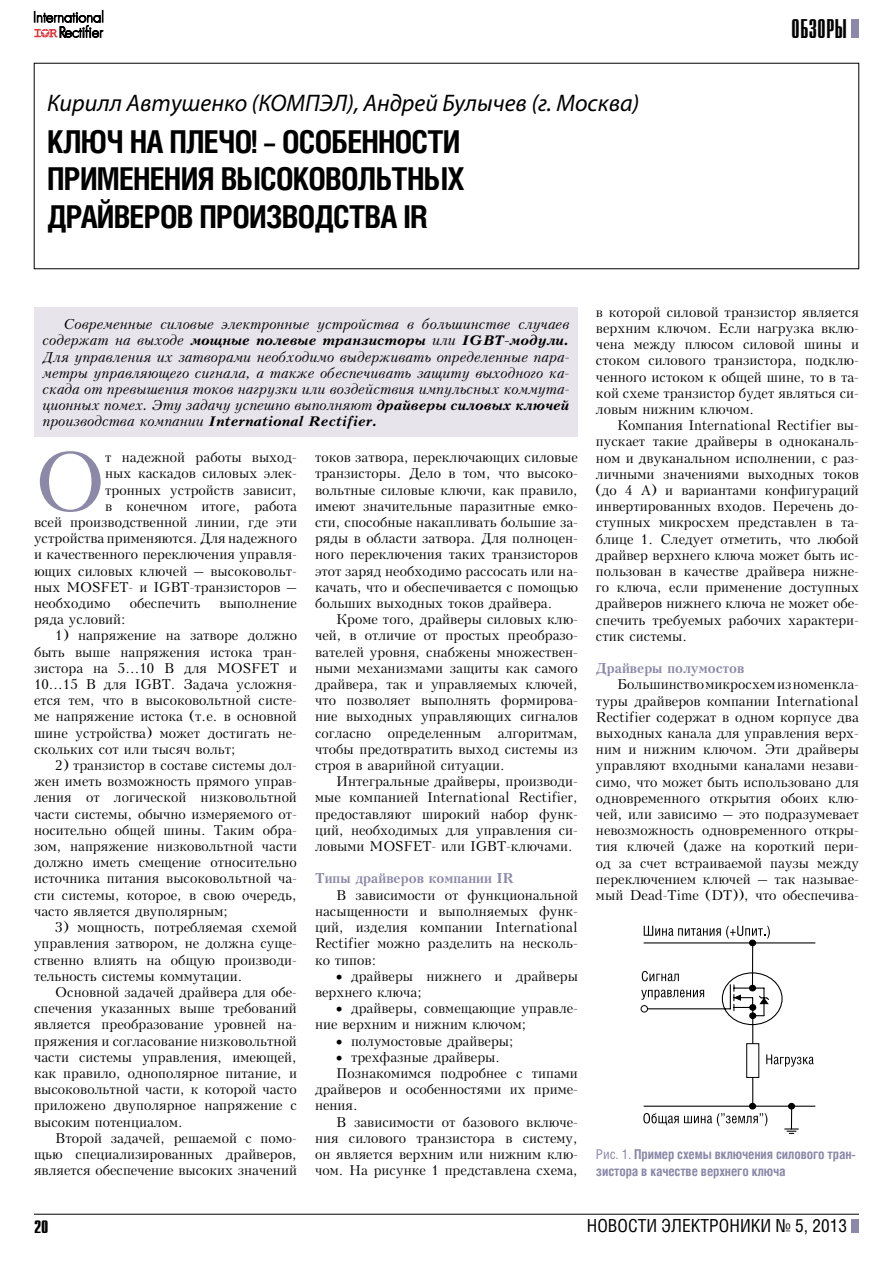
<style>
.page{position:relative;width:893px;height:1263px;background:#fff}
.page>*{position:absolute;margin:0;border:0;box-sizing:border-box;transform-origin:0 0}
.t1{font:80.7px "Kudryashev";color:#8b88a8}
.t2{font:700 31.5px/37.5px "Helios Cond";letter-spacing:-.025em;color:#000}
.t3{font:27px "Compact C";color:#000}
.t4{font:italic 24px "Myriad Pro";color:#000}
.t5{font:18px "Helios Cond";color:#000}
.t6{font:700 18px "Compact C";color:#000}
.t7{font:13.5px/16.2px "Kudryashev";color:#000;text-align:justify}
.t8{font:italic 13.5px/16.2px "Kudryashev";color:#000;text-align:justify}
.t9{font:700 13.5px/16.2px "Helios Cond";letter-spacing:-.01em;color:#8b88a8}
.t10{font:700 13.5px "Kudryashev";color:#8b88a8}
.s1{font-weight:700}
.s2{font-weight:400}
</style>
<div class="page">
<div style="left:851px;top:1219px;width:8px;height:13px;background:#8b88a8"></div>
<div style="left:851px;top:20px;width:8px;height:18px;background:#8b88a8"></div>
<hr style="left:34px;top:1214px;width:825px;height:1px;background:#000">
<svg style="left:34px;top:10px;width:70px;height:28px"></svg>
<div style="left:34px;top:307px;width:544px;height:130px;background:#e7e5eb"></div>
<hr style="left:644px;top:942px;width:171px;height:1px;background:#000">
<hr style="left:644px;top:1106px;width:171px;height:1px;background:#000">
<svg style="left:641px;top:926px;width:173px;height:208px"></svg>
<h3 class="t4" style="left:47px;top:88px;width:594px">Кирилл Автушенко (КОМПЭЛ), Андрей Булычев (г. Москва)</h3>
<h2 class="t2" style="left:47px;top:122px;width:419px">Ключ на плечо! – особенности применения высоковольтных драйверов производства IR</h2>
<h3 class="t3" style="left:791px;top:16px;width:57px">ОБЗОРЫ</h3>
<p class="t8" style="left:43px;top:316px;width:528px;text-indent:21px">Современные силовые электронные устройства в большинстве случаев содержат на выходе <span class="s1">мощные полевые транзисторы</span> или <span class="s1">IGBT-модули.<br></span>Для управления их затворами необходимо выдерживать определенные пара&shy;метры управляющего сигнала, а также обеспечивать защиту выходного ка&shy;скада от превышения токов нагрузки или воздействия импульсных коммута&shy;ционных помех. Эту задачу успешно выполняют <span class="s1">драйверы силовых ключей </span>производства компании <span class="s1">International Rectifier.</span></p>
<h1 class="t1" style="left:34px;top:435px;width:73px">О</h1>
<p class="t7" style="left:105px;top:450px;width:193px">т надежной работы выход-</p>
<p class="t7" style="left:105px;top:466px;width:193px">ных каскадов силовых элек-</p>
<p class="t7" style="left:105px;top:482px;width:193px">тронных устройств зависит,</p>
<p class="t7" style="left:105px;top:498px;width:193px">в конечном итоге, работа</p>
<p class="t7" style="left:34px;top:514px;width:264px">всей производственной линии, где эти</p>
<p class="t7" style="left:34px;top:531px;width:264px">устройства применяются. Для надежного</p>
<p class="t7" style="left:34px;top:547px;width:264px">и качественного переключения управля-</p>
<p class="t7" style="left:34px;top:563px;width:264px">ющих силовых ключей – высоковольт-</p>
<p class="t7" style="left:34px;top:579px;width:264px">ных MOSFET- и IGBT-транзисторов –</p>
<p class="t7" style="left:34px;top:595px;width:78px">необходимо</p>
<p class="t7" style="left:130px;top:595px;width:72px">обеспечить</p>
<p class="t7" style="left:220px;top:595px;width:79px">выполнение</p>
<p class="t7" style="left:34px;top:612px;width:93px">ряда условий:</p>
<p class="t7" style="left:34px;top:628px;width:264px;text-indent:21px">1) напряжение на затворе должно быть выше напряжения истока тран&shy;зистора на 5...10 В для MOSFET и 10...15 В для IGBT. Задача усложня&shy;ется тем, что в высоковольтной систе&shy;ме напряжение истока (т.е. в основной шине устройства) может достигать не&shy;скольких сот или тысяч вольт;</p>
<p class="t7" style="left:34px;top:757px;width:264px;text-indent:21px">2) транзистор в составе системы дол&shy;жен иметь возможность прямого управ&shy;ления от логической низковольтной части системы, обычно измеряемого от&shy;носительно общей шины. Таким обра&shy;зом, напряжение низковольтной части должно иметь смещение относительно источника питания высоковольтной ча&shy;сти системы, которое, в свою очередь, часто является двуполярным;</p>
<p class="t7" style="left:34px;top:919px;width:264px;text-indent:21px">3) мощность, потребляемая схемой управления затвором, не должна суще&shy;ственно влиять на общую производи&shy;тельность системы коммутации.</p>
<p class="t7" style="left:34px;top:984px;width:264px;text-indent:21px">Основной задачей драйвера для обе&shy;спечения указанных выше требований является преобразование уровней на&shy;пряжения и согласование низковольтной части системы управления, имеющей, как правило, однополярное питание, и высоковольтной части, к которой часто приложено двуполярное напряжение с высоким потенциалом.</p>
<p class="t7" style="left:34px;top:1130px;width:264px;text-indent:21px">Второй задачей, решаемой с помо&shy;щью специализированных драйверов, является обеспечение высоких значений</p>
<p class="t7" style="left:315px;top:450px;width:264px">токов затвора, переключающих силовые транзисторы. Дело в том, что высоко&shy;вольтные силовые ключи, как правило, имеют значительные паразитные емко&shy;сти, способные накапливать большие за&shy;ряды в области затвора. Для полноцен&shy;ного переключения таких транзисторов этот заряд необходимо рассосать или на&shy;качать, что и обеспечивается с помощью больших выходных токов драйвера.</p>
<p class="t7" style="left:315px;top:612px;width:264px;text-indent:21px">Кроме того, драйверы силовых клю&shy;чей, в отличие от простых преобразо&shy;вателей уровня, снабжены множествен&shy;ными механизмами защиты как самого драйвера, так и управляемых ключей, что позволяет выполнять формирова&shy;ние выходных управляющих сигналов согласно определенным алгоритмам, чтобы предотвратить выход системы из строя в аварийной ситуации.</p>
<p class="t7" style="left:315px;top:774px;width:264px;text-indent:21px">Интегральные драйверы, производи&shy;мые компанией International Rectifier, предоставляют широкий набор функ&shy;ций, необходимых для управления си&shy;ловыми MOSFET- или IGBT-ключами.</p>
<p class="t10" style="left:315px;top:870px;width:200px">Типы драйверов компании IR</p>
<p class="t7" style="left:315px;top:887px;width:264px;text-indent:21px">В зависимости от функциональной насыщенности и выполняемых функ&shy;ций, изделия компании International Rectifier можно разделить на несколь&shy;ко типов:</p>
<p class="t7" style="left:315px;top:968px;width:264px;text-indent:21px">• драйверы нижнего и драйверы верхнего ключа;</p>
<p class="t7" style="left:315px;top:1000px;width:264px;text-indent:21px">• драйверы, совмещающие управле&shy;ние верхним и нижним ключом;</p>
<p class="t7" style="left:336px;top:1033px;width:179px">• полумостовые драйверы;</p>
<p class="t7" style="left:336px;top:1049px;width:166px">• трехфазные драйверы.</p>
<p class="t7" style="left:336px;top:1065px;width:243px">Познакомимся подробнее с типами</p>
<p class="t7" style="left:315px;top:1081px;width:264px">драйверов и особенностями их приме-</p>
<p class="t7" style="left:315px;top:1098px;width:44px">нения.</p>
<p class="t7" style="left:336px;top:1114px;width:243px">В зависимости от базового включе-</p>
<p class="t7" style="left:315px;top:1130px;width:264px">ния силового транзистора в систему,</p>
<p class="t7" style="left:315px;top:1146px;width:264px">он является верхним или нижним клю-</p>
<p class="t7" style="left:315px;top:1162px;width:264px">чом. На рисунке 1 представлена схема,</p>
<p class="t7" style="left:596px;top:304px;width:264px">в которой силовой транзистор является верхним ключом. Если нагрузка вклю&shy;чена между плюсом силовой шины и стоком силового транзистора, подклю&shy;ченного истоком к общей шине, то в та&shy;кой схеме транзистор будет являться си&shy;ловым нижним ключом.</p>
<p class="t7" style="left:596px;top:417px;width:264px;text-indent:21px">Компания International Rectifier вы&shy;пускает такие драйверы в одноканаль&shy;ном и двуканальном исполнении, с раз&shy;личными значениями выходных токов (до 4 А) и вариантами конфигураций инвертированных входов. Перечень до&shy;ступных микросхем представлен в та&shy;блице 1. Следует отметить, что любой драйвер верхнего ключа может быть ис&shy;пользован в качестве драйвера нижне&shy;го ключа, если применение доступных драйверов нижнего ключа не может обе&shy;спечить требуемых рабочих характери&shy;стик системы.</p>
<p class="t10" style="left:596px;top:660px;width:150px">Драйверы полумостов</p>
<p class="t7" style="left:596px;top:677px;width:264px;text-indent:21px">Большинство микросхем из номенкла&shy;туры драйверов компании International Rectifier содержат в одном корпусе два выходных канала для управления верх&shy;ним и нижним ключом. Эти драйверы управляют входными каналами незави&shy;симо, что может быть использовано для одновременного открытия обоих клю&shy;чей, или зависимо – это подразумевает невозможность одновременного откры&shy;тия ключей (даже на короткий пери&shy;од за счет встраиваемой паузы между переключением ключей – так называе&shy;мый Dead-Time (DT)), что обеспечива-</p>
<p class="t9" style="left:596px;top:1146px;width:261px"><span class="s2">Рис. 1.</span> Пример схемы включения силового тран&shy;зистора в качестве верхнего ключа</p>
<h3 class="t6" style="left:34px;top:1218px;width:16px">20</h3>
<h3 class="t5" style="left:587px;top:1215px;width:262px">НОВОСТИ ЭЛЕКТРОНИКИ № 5, 2013</h3>
</div>
